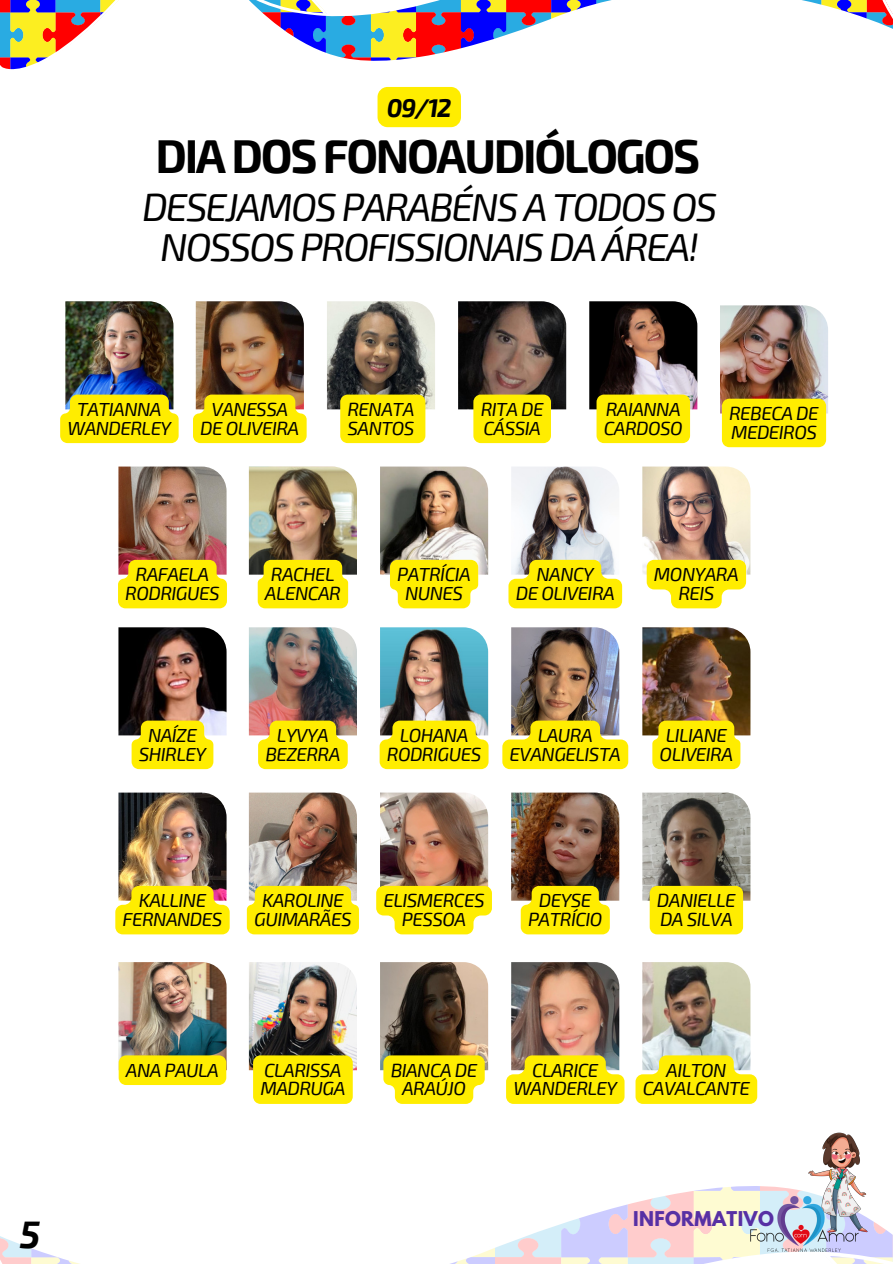
<style>
.page{position:relative;width:893px;height:1264px;background:#fff}
.page>*{position:absolute;margin:0;border:0;box-sizing:border-box;transform-origin:0 0}
.t1{font:700 46.5px "Exo 2";letter-spacing:-.05em;color:#000}
.t2{font:italic 39px/40.5px "Exo 2";letter-spacing:-.05em;color:#000;text-align:center}
.t3{font:italic 700 37.5px "Exo 2";color:#000}
.t4{font:italic 700 25.05px "Exo 2";color:#000}
.t5{font:italic 18.9px "Exo 2";letter-spacing:-.03em;color:#000}
.t6{font:700 18px "League Spartan";letter-spacing:.02em;color:#5730a4}
</style>
<div class="page">
<svg style="left:0;top:0;width:892px;height:70px"></svg>
<svg style="left:0;top:1186px;width:892px;height:77px"></svg>
<img style="left:808px;top:1132px;width:84px;height:102px">
<img style="left:745px;top:1182px;width:118px;height:81px">
<img style="left:65px;top:301px;width:108px;height:93px">
<img style="left:196px;top:301px;width:108px;height:93px">
<img style="left:327px;top:301px;width:108px;height:108px">
<img style="left:458px;top:301px;width:108px;height:108px">
<img style="left:589px;top:301px;width:108px;height:108px">
<div style="left:377px;top:87px;width:84px;height:40px;background:#ffed00;border-radius:10px"></div>
<svg style="left:60px;top:394px;width:119px;height:49px"></svg>
<svg style="left:193px;top:394px;width:113px;height:49px"></svg>
<div style="left:340px;top:394px;width:85px;height:49px;background:#ffed00"></div>
<div style="left:596px;top:394px;width:94px;height:49px;background:#ffed00"></div>
<div style="left:473px;top:394px;width:78px;height:49px;background:#ffed00"></div>
<img style="left:118px;top:466px;width:108px;height:94px">
<img style="left:249px;top:466px;width:108px;height:108px">
<img style="left:380px;top:466px;width:108px;height:108px">
<img style="left:511px;top:466px;width:108px;height:94px">
<img style="left:642px;top:466px;width:108px;height:108px">
<svg style="left:118px;top:560px;width:109px;height:48px"></svg>
<div style="left:258px;top:560px;width:90px;height:48px;background:#ffed00"></div>
<svg style="left:390px;top:560px;width:88px;height:48px"></svg>
<svg style="left:646px;top:560px;width:100px;height:48px"></svg>
<svg style="left:508px;top:560px;width:114px;height:48px"></svg>
<img style="left:118px;top:627px;width:108px;height:108px">
<img style="left:249px;top:627px;width:108px;height:108px">
<img style="left:380px;top:627px;width:108px;height:93px">
<img style="left:511px;top:627px;width:108px;height:93px">
<img style="left:642px;top:627px;width:108px;height:108px">
<svg style="left:132px;top:720px;width:81px;height:49px"></svg>
<svg style="left:258px;top:720px;width:90px;height:49px"></svg>
<svg style="left:379px;top:720px;width:109px;height:49px"></svg>
<svg style="left:652px;top:720px;width:88px;height:49px"></svg>
<svg style="left:502px;top:720px;width:126px;height:49px"></svg>
<img style="left:118px;top:792px;width:108px;height:93px">
<img style="left:249px;top:792px;width:108px;height:93px">
<img style="left:380px;top:792px;width:108px;height:93px">
<img style="left:511px;top:792px;width:108px;height:108px">
<img style="left:642px;top:792px;width:108px;height:108px">
<svg style="left:115px;top:885px;width:115px;height:49px"></svg>
<svg style="left:247px;top:885px;width:112px;height:49px"></svg>
<svg style="left:376px;top:885px;width:116px;height:49px"></svg>
<div style="left:649px;top:885px;width:94px;height:49px;background:#ffed00"></div>
<svg style="left:520px;top:885px;width:89px;height:49px"></svg>
<img style="left:118px;top:962px;width:108px;height:108px">
<img style="left:249px;top:962px;width:108px;height:108px">
<img style="left:380px;top:962px;width:108px;height:108px">
<img style="left:511px;top:962px;width:108px;height:93px">
<img style="left:642px;top:962px;width:108px;height:93px">
<div style="left:119px;top:1055px;width:107px;height:29px;background:#ffed00"></div>
<div style="left:253px;top:1055px;width:100px;height:48px;background:#ffed00"></div>
<svg style="left:383px;top:1055px;width:101px;height:48px"></svg>
<svg style="left:635px;top:1055px;width:122px;height:48px"></svg>
<svg style="left:506px;top:1055px;width:118px;height:48px"></svg>
<img style="left:720px;top:305px;width:108px;height:108px">
<div style="left:721px;top:398px;width:105px;height:49px;background:#ffed00"></div>
<p class="t4" style="left:387px;top:92px;width:66px">09/12</p>
<p class="t1" style="left:155px;top:126px;width:546px">DIA DOS FONOAUDIÓLOGOS</p>
<p class="t2" style="left:142px;top:185px;width:576px">DESEJAMOS PARABÉNS A TODOS OS<br>NOSSOS PROFISSIONAIS DA ÁREA!</p>
<p class="t5" style="left:77px;top:397px;width:86px">TATIANNA</p>
<p class="t5" style="left:67px;top:416px;width:105px">WANDERLEY</p>
<p class="t5" style="left:211px;top:397px;width:78px">VANESSA</p>
<p class="t5" style="left:200px;top:416px;width:101px">DE OLIVEIRA</p>
<p class="t5" style="left:347px;top:397px;width:68px">RENATA</p>
<p class="t5" style="left:347px;top:416px;width:68px">SANTOS</p>
<p class="t5" style="left:480px;top:397px;width:64px">RITA DE</p>
<p class="t5" style="left:483px;top:416px;width:59px">CÁSSIA</p>
<p class="t5" style="left:605px;top:397px;width:76px">RAIANNA</p>
<p class="t5" style="left:603px;top:416px;width:80px">CARDOSO</p>
<p class="t5" style="left:729px;top:401px;width:91px">REBECA DE</p>
<p class="t5" style="left:731px;top:420px;width:87px">MEDEIROS</p>
<p class="t5" style="left:136px;top:562px;width:75px">RAFAELA</p>
<p class="t5" style="left:125px;top:581px;width:96px">RODRIGUES</p>
<p class="t5" style="left:271px;top:562px;width:65px">RACHEL</p>
<p class="t5" style="left:265px;top:581px;width:77px">ALENCAR</p>
<p class="t5" style="left:397px;top:562px;width:75px">PATRÍCIA</p>
<p class="t5" style="left:405px;top:581px;width:59px">NUNES</p>
<p class="t5" style="left:536px;top:562px;width:59px">NANCY</p>
<p class="t5" style="left:515px;top:581px;width:101px">DE OLIVEIRA</p>
<p class="t5" style="left:654px;top:562px;width:86px">MONYARA</p>
<p class="t5" style="left:678px;top:581px;width:38px">REIS</p>
<p class="t5" style="left:148px;top:722px;width:50px">NAÍZE</p>
<p class="t5" style="left:139px;top:741px;width:69px">SHIRLEY</p>
<p class="t5" style="left:277px;top:722px;width:53px">LYVYA</p>
<p class="t5" style="left:265px;top:741px;width:77px">BEZERRA</p>
<p class="t5" style="left:400px;top:722px;width:70px">LOHANA</p>
<p class="t5" style="left:387px;top:741px;width:96px">RODRIGUES</p>
<p class="t5" style="left:537px;top:722px;width:56px">LAURA</p>
<p class="t5" style="left:509px;top:741px;width:113px">EVANGELISTA</p>
<p class="t5" style="left:665px;top:722px;width:63px">LILIANE</p>
<p class="t5" style="left:659px;top:741px;width:75px">OLIVEIRA</p>
<p class="t5" style="left:139px;top:888px;width:69px">KALLINE</p>
<p class="t5" style="left:123px;top:907px;width:101px">FERNANDES</p>
<p class="t5" style="left:262px;top:888px;width:83px">KAROLINE</p>
<p class="t5" style="left:254px;top:907px;width:99px">GUIMARÃES</p>
<p class="t5" style="left:383px;top:888px;width:103px">ELISMERCES</p>
<p class="t5" style="left:402px;top:907px;width:66px">PESSOA</p>
<p class="t5" style="left:539px;top:888px;width:54px">DEYSE</p>
<p class="t5" style="left:528px;top:907px;width:76px">PATRÍCIO</p>
<p class="t5" style="left:657px;top:888px;width:80px">DANIELLE</p>
<p class="t5" style="left:660px;top:907px;width:74px">DA SILVA</p>
<p class="t3" style="left:20px;top:1209px;width:22px">5</p>
<p class="t5" style="left:126px;top:1057px;width:95px">ANA PAULA</p>
<p class="t5" style="left:264px;top:1057px;width:79px">CLARISSA</p>
<p class="t5" style="left:260px;top:1076px;width:87px">MADRUGA</p>
<p class="t5" style="left:390px;top:1057px;width:88px">BIANCA DE</p>
<p class="t5" style="left:402px;top:1076px;width:65px">ARAÚJO</p>
<p class="t5" style="left:532px;top:1057px;width:68px">CLARICE</p>
<p class="t5" style="left:513px;top:1076px;width:105px">WANDERLEY</p>
<p class="t5" style="left:666px;top:1057px;width:62px">AILTON</p>
<p class="t5" style="left:642px;top:1076px;width:109px">CAVALCANTE</p>
<p class="t6" style="left:633px;top:1209px;width:142px">INFORMATIVO</p>
</div>
